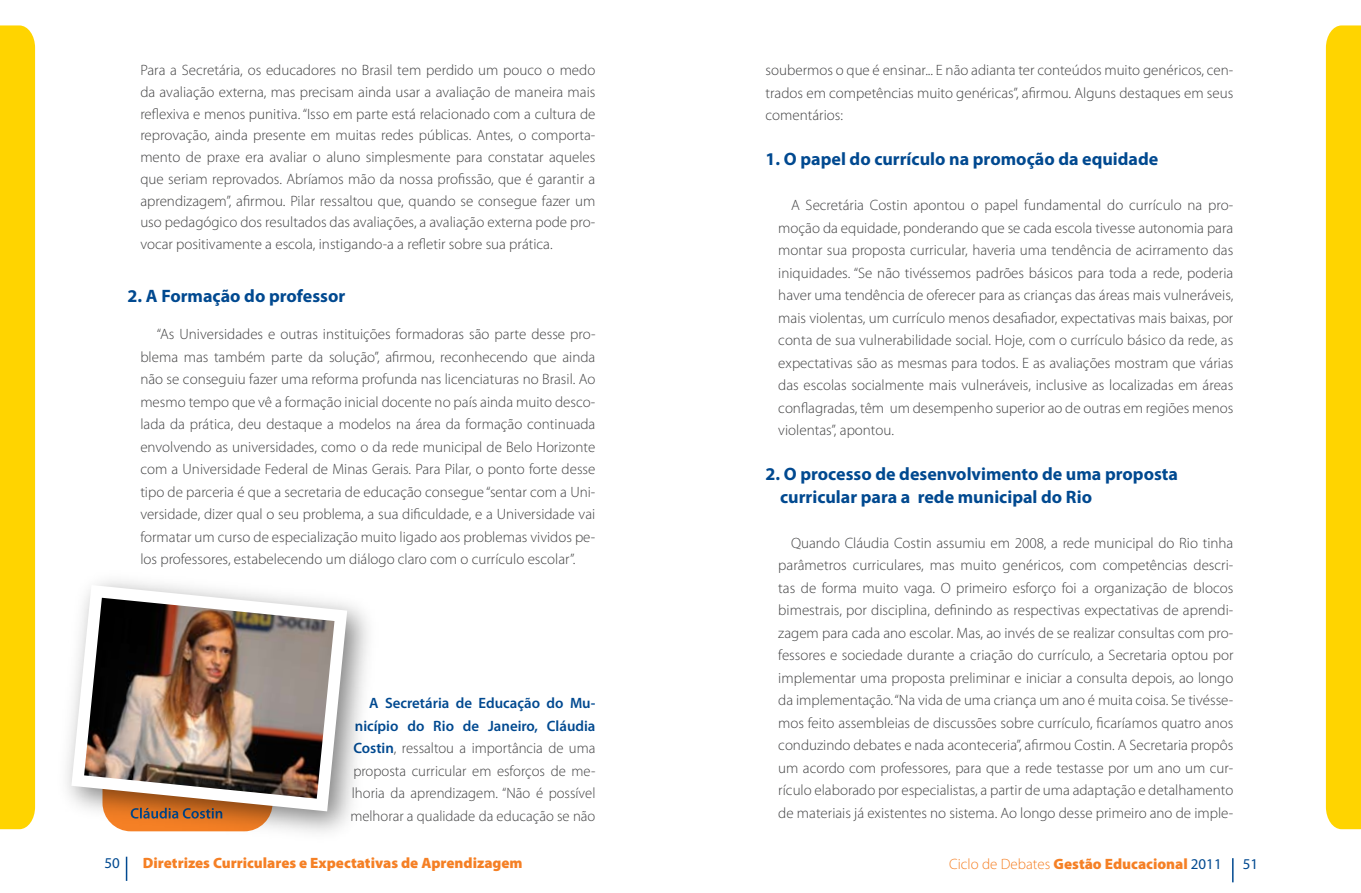
<style>
.page{position:relative;width:1361px;height:893px;background:#fff}
.page>*{position:absolute;margin:0;border:0;box-sizing:border-box;transform-origin:0 0}
.t1{font:700 18px/22.5px "Myriad Pro";color:#004990}
.t2{font:300 15px/22.5px "Myriad Pro";color:#414142;text-align:justify}
.t3{font:900 15px "Myriad Pro";color:#f58025}
.t4{font:15px "Myriad Pro";color:#004990}
.s1{font-weight:600;color:#004990}
.s2{font-weight:300}
.s3{font-weight:400;color:#004990}
</style>
<div class="page">
<svg style="left:126px;top:857px;width:1px;height:24px"></svg>
<svg style="left:1232px;top:858px;width:1px;height:24px"></svg>
<div style="left:1326px;top:25px;width:35px;height:804px;background:#ffd400"></div>
<div style="left:57px;top:571px;width:322px;height:272px;background:#000;opacity:.5"></div>
<svg style="left:71px;top:585px;width:276px;height:226px"></svg>
<img style="left:84px;top:598px;width:250px;height:201px">
<div style="left:0;top:25px;width:35px;height:804px;background:#ffd400"></div>
<p class="t2" style="left:140px;top:59px;width:457px;line-height:21.8px">Para a Secretária, os educadores no Brasil tem perdido um pouco o medo da avaliação externa, mas precisam ainda usar a avaliação de maneira mais reflexiva e menos punitiva. “Isso em parte está relacionado com a cultura de reprovação, ainda presente em muitas redes públicas. Antes, o comporta&shy;mento de praxe era avaliar o aluno simplesmente para constatar aqueles que seriam reprovados. Abríamos mão da nossa profissão, que é garantir a aprendizagem”, afirmou. Pilar ressaltou que, quando se consegue fazer um uso pedagógico dos resultados das avaliações, a avaliação externa pode pro&shy;vocar positivamente a escola, instigando-a a refletir sobre sua prática.</p>
<p class="t1" style="left:128px;top:284px;width:219px">2. A Formação do professor</p>
<p class="t2" style="left:140px;top:323px;width:457px;text-indent:16px">“As Universidades e outras instituições formadoras são parte desse pro&shy;blema mas também parte da solução”, afirmou, reconhecendo que ainda não se conseguiu fazer uma reforma profunda nas licenciaturas no Brasil. Ao mesmo tempo que vê a formação inicial docente no país ainda muito desco&shy;lada da prática, deu destaque a modelos na área da formação continuada envolvendo as universidades, como o da rede municipal de Belo Horizonte com a Universidade Federal de Minas Gerais. Para Pilar, o ponto forte desse tipo de parceria é que a secretaria de educação consegue “sentar com a Uni&shy;versidade, dizer qual o seu problema, a sua dificuldade, e a Universidade vai formatar um curso de especialização muito ligado aos problemas vividos pe&shy;los professores, estabelecendo um diálogo claro com o currículo escolar”.</p>
<p class="t4" style="left:105px;top:854px;width:17px">50</p>
<p class="t2" style="left:350px;top:692px;width:247px;text-align:right"><span class="s1">A Secretária de Educação do Mu&shy;nicípio do Rio de Janeiro, Cláudia Costin</span>, ressaltou a importância de uma proposta curricular em esforços de me&shy;lhoria da aprendizagem. “Não é possível melhorar a qualidade da educação se não</p>
<p class="t3" style="left:143px;top:853px;width:381px">Diretrizes Curriculares e Expectativas de Aprendizagem</p>
<p class="t2" style="left:765px;top:59px;width:469px">soubermos o que é ensinar... E não adianta ter conteúdos muito genéricos, cen&shy;trados em competências muito genéricas”, afirmou. Alguns destaques em seus comentários:</p>
<p class="t1" style="left:765px;top:147px;width:394px">1. O papel do currículo na promoção da equidade</p>
<p class="t2" style="left:778px;top:194px;width:456px;text-indent:13px">A Secretária Costin apontou o papel fundamental do currículo na pro&shy;moção da equidade, ponderando que se cada escola tivesse autonomia para montar sua proposta curricular, haveria uma tendência de acirramento das iniquidades. “Se não tivéssemos padrões básicos para toda a rede, poderia haver uma tendência de oferecer para as crianças das áreas mais vulneráveis, mais violentas, um currículo menos desafiador, expectativas mais baixas, por conta de sua vulnerabilidade social. Hoje, com o currículo básico da rede, as expectativas são as mesmas para todos. E as avaliações mostram que várias das escolas socialmente mais vulneráveis, inclusive as localizadas em áreas conflagradas, têm um desempenho superior ao de outras em regiões menos violentas”, apontou.</p>
<p class="t1" style="left:780px;top:462px;width:399px;text-indent:-15px">2. O processo de desenvolvimento de uma proposta curricular para a rede municipal do Rio</p>
<p class="t2" style="left:778px;top:531px;width:456px;text-indent:13px">Quando Cláudia Costin assumiu em 2008, a rede municipal do Rio tinha parâmetros curriculares, mas muito genéricos, com competências descri&shy;tas de forma muito vaga. O primeiro esforço foi a organização de blocos bimestrais, por disciplina, definindo as respectivas expectativas de aprendi&shy;zagem para cada ano escolar. Mas, ao invés de se realizar consultas com pro&shy;fessores e sociedade durante a criação do currículo, a Secretaria optou por implementar uma proposta preliminar e iniciar a consulta depois, ao longo da implementação. “Na vida de uma criança um ano é muita coisa. Se tivésse&shy;mos feito assembleias de discussões sobre currículo, ficaríamos quatro anos conduzindo debates e nada aconteceria”, afirmou Costin. A Secretaria propôs um acordo com professores, para que a rede testasse por um ano um cur&shy;rículo elaborado por especialistas, a partir de uma adaptação e detalhamento de materiais já existentes no sistema. Ao longo desse primeiro ano de imple-</p>
<p class="t3" style="left:949px;top:854px;width:274px"><span class="s2">Ciclo de Debates</span> Gestão Educacional <span class="s3">2011</span></p>
<p class="t4" style="left:1243px;top:855px;width:17px">51</p>
</div>
